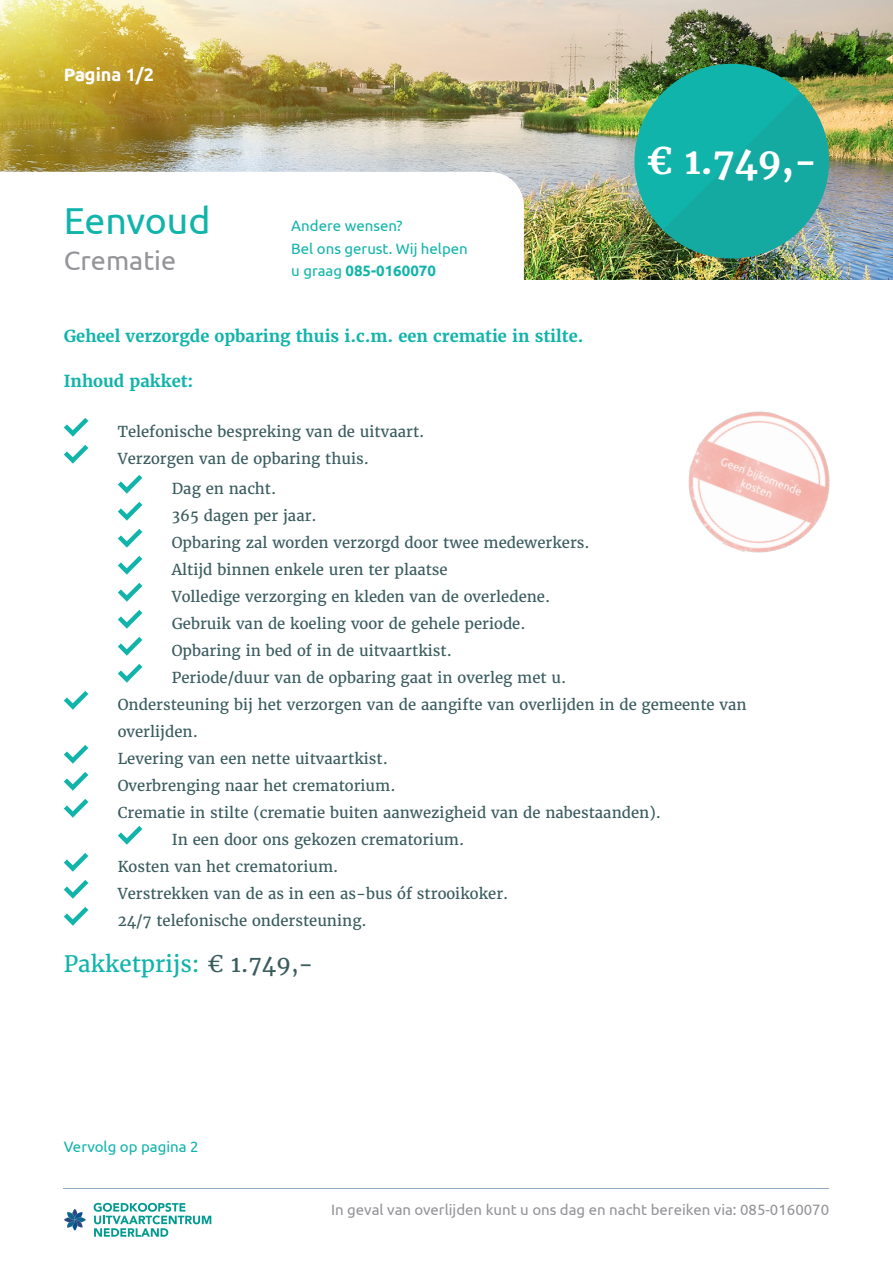
<style>
.page{position:relative;width:893px;height:1263px;background:#fff}
.page>*{position:absolute;margin:0;border:0;box-sizing:border-box;transform-origin:0 0}
.t1{font:37.5px "Ubuntu";letter-spacing:-.005em;color:#11b4aa}
.t2{font:700 36px "Merriweather";color:#fff}
.t3{font:27px "Ubuntu";color:#949499}
.t4{font:22.5px "Merriweather";color:#11b4aa}
.t5{font:700 18px "Ubuntu";color:#fff}
.t6{font:700 16.5px "Merriweather";color:#11b4aa}
.t7{font:15px/27px "Merriweather";color:#3b5c5f}
.t8{font:15px/22.2px "Ubuntu";color:#11b4aa}
.t9{font:15px "Ubuntu";color:#949499}
.s1{font-weight:700}
.s2{color:#3b5c5e}
</style>
<div class="page">
<img style="left:0;top:0;width:893px;height:280px">
<div style="left:634px;top:64px;width:195px;height:194px;background:#11b4aa;border-radius:50%"></div>
<img style="left:663px;top:92px;width:176px;height:176px">
<svg style="left:64px;top:418px;width:24px;height:19px"></svg>
<svg style="left:64px;top:445px;width:24px;height:19px"></svg>
<svg style="left:118px;top:475px;width:24px;height:19px"></svg>
<svg style="left:118px;top:502px;width:24px;height:19px"></svg>
<svg style="left:118px;top:529px;width:24px;height:19px"></svg>
<svg style="left:118px;top:556px;width:24px;height:19px"></svg>
<svg style="left:118px;top:583px;width:24px;height:19px"></svg>
<svg style="left:118px;top:610px;width:24px;height:19px"></svg>
<svg style="left:118px;top:637px;width:24px;height:19px"></svg>
<svg style="left:118px;top:664px;width:24px;height:19px"></svg>
<svg style="left:64px;top:691px;width:24px;height:19px"></svg>
<svg style="left:64px;top:745px;width:24px;height:19px"></svg>
<svg style="left:64px;top:772px;width:24px;height:19px"></svg>
<svg style="left:64px;top:799px;width:24px;height:19px"></svg>
<svg style="left:118px;top:826px;width:24px;height:19px"></svg>
<svg style="left:64px;top:853px;width:24px;height:19px"></svg>
<svg style="left:64px;top:880px;width:24px;height:19px"></svg>
<svg style="left:64px;top:907px;width:24px;height:19px"></svg>
<svg style="left:0;top:172px;width:524px;height:108px"></svg>
<hr style="left:64px;top:1188px;width:765px;height:1px;background:#91aac2">
<img style="left:688px;top:411px;width:142px;height:142px">
<svg style="left:64px;top:1209px;width:22px;height:22px"></svg>
<svg style="left:94px;top:1203px;width:117px;height:34px"></svg>
<p class="t5" style="left:64px;top:64px;width:92px">Pagina 1/2</p>
<h1 class="t1" style="left:64px;top:198px;width:148px">Eenvoud</h1>
<h3 class="t3" style="left:64px;top:244px;width:114px">Crematie</h3>
<p class="t8" style="left:291px;top:215px;width:178px">Andere wensen?<br>Bel ons gerust. Wij helpen u graag <span class="s1">085-0160070</span></p>
<h2 class="t2" style="left:646px;top:138px;width:173px">€ 1.749,-</h2>
<p class="t6" style="left:64px;top:326px;width:521px">Geheel verzorgde opbaring thuis i.c.m. een crematie in stilte.</p>
<p class="t6" style="left:64px;top:370px;width:131px">Inhoud pakket:</p>
<p class="t7" style="left:118px;top:418px;width:308px">Telefonische bespreking van de uitvaart.<br>Verzorgen van de opbaring thuis.</p>
<p class="t7" style="left:172px;top:475px;width:106px">Dag en nacht.</p>
<p class="t7" style="left:172px;top:502px;width:147px">365 dagen per jaar.</p>
<p class="t7" style="left:172px;top:529px;width:419px">Opbaring zal worden verzorgd door twee medewerkers.</p>
<p class="t7" style="left:172px;top:556px;width:277px">Altijd binnen enkele uren ter plaatse</p>
<p class="t7" style="left:172px;top:583px;width:380px">Volledige verzorging en kleden van de overledene.</p>
<p class="t7" style="left:172px;top:610px;width:355px">Gebruik van de koeling voor de gehele periode.</p>
<p class="t7" style="left:172px;top:637px;width:282px">Opbaring in bed of in de uitvaartkist.</p>
<p class="t7" style="left:172px;top:664px;width:396px">Periode/duur van de opbaring gaat in overleg met u.</p>
<p class="t7" style="left:118px;top:691px;width:630px">Ondersteuning bij het verzorgen van de aangifte van overlijden in de gemeente van</p>
<p class="t7" style="left:118px;top:718px;width:82px">overlijden.</p>
<p class="t7" style="left:118px;top:745px;width:272px">Levering van een nette uitvaartkist.</p>
<p class="t7" style="left:118px;top:772px;width:279px">Overbrenging naar het crematorium.</p>
<p class="t7" style="left:118px;top:799px;width:545px">Crematie in stilte (crematie buiten aanwezigheid van de nabestaanden).</p>
<p class="t7" style="left:172px;top:826px;width:294px">In een door ons gekozen crematorium.</p>
<p class="t7" style="left:118px;top:853px;width:222px">Kosten van het crematorium.</p>
<p class="t7" style="left:118px;top:880px;width:392px">Verstrekken van de as in een as-bus óf strooikoker.</p>
<p class="t7" style="left:118px;top:907px;width:250px">24/7 telefonische ondersteuning.</p>
<h3 class="t4" style="left:64px;top:950px;width:251px">Pakketprijs: <span class="s2">€ 1.749,-</span></h3>
<p class="t8" style="left:64px;top:1135px;width:136px">Vervolg op pagina 2</p>
<p class="t9" style="left:331px;top:1201px;width:500px">In geval van overlijden kunt u ons dag en nacht bereiken via: 085-0160070</p>
</div>
